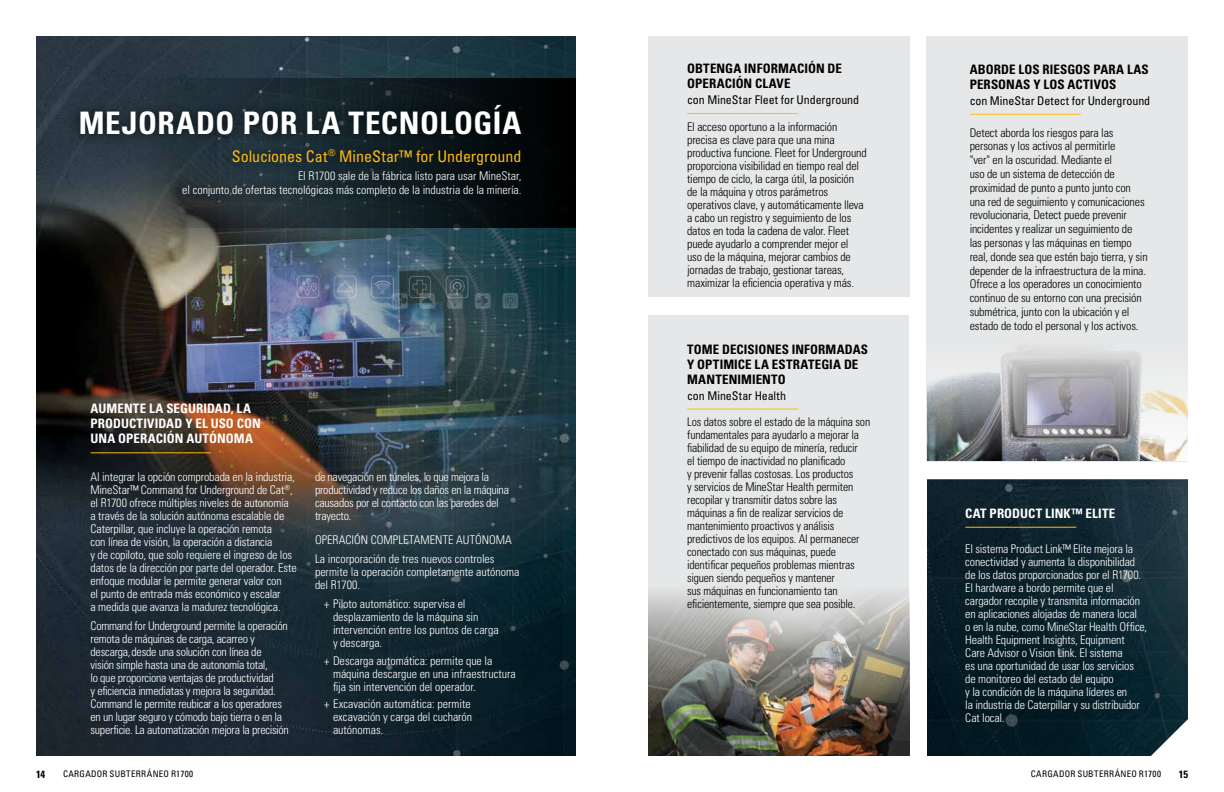
<style>
.page{position:relative;width:1224px;height:792px;background:#fff}
.page>*{position:absolute;margin:0;border:0;box-sizing:border-box;transform-origin:0 0}
.Copy{font:700 condensed 31px "Univers LT Std";letter-spacing:.02em;color:#fff}
.Copy-2{font:condensed 16px "Univers LT Std";color:#fdba12}
.Copy-3{font:700 condensed 13px/15px "Univers LT Std";letter-spacing:.005em;color:#000}
.Copy-4{font:700 condensed 13px/14.9px "Univers LT Std";letter-spacing:.005em;color:#fff}
.Copy-5{font:300 condensed 12px/13px "Univers LT Std";letter-spacing:-.015em;color:#fff}
.Copy-6{font:300 condensed 12px/13px "Univers LT Std";letter-spacing:-.01em;color:#000}
.Copy-7{font:condensed 12px "Univers LT Std";letter-spacing:-.005em;color:#000}
.Copy-8{font:300 condensed 12px "Univers LT Std";letter-spacing:.005em;color:#fff}
.t1{font:700 condensed 10.5px "Univers LT Std";color:#000}
.t2{font:condensed 9px "Univers LT Std";letter-spacing:.035em;color:#000}
.s1{font-style:inherit}
</style>
<div class="page">
<img style="left:927px;top:479px;width:261px;height:277px">
<div style="left:927px;top:36px;width:261px;height:425px;background:#e6e7e8"></div>
<img style="left:927px;top:348px;width:261px;height:112px">
<div style="left:648px;top:36px;width:261px;height:261px;background:#e6e7e8"></div>
<div style="left:648px;top:315px;width:261px;height:441px;background:#e6e7e8"></div>
<img style="left:648px;top:592px;width:261px;height:164px">
<svg style="left:708px;top:479px;width:174px;height:171px"></svg>
<img style="left:36px;top:36px;width:540px;height:720px">
<svg style="left:145px;top:78px;width:431px;height:150px;background:#131a1d"></svg>
<hr style="left:965px;top:527px;width:111px;height:1px;background:#fdba12">
<hr style="left:687px;top:113px;width:111px;height:1px;background:#fdba12">
<hr style="left:970px;top:114px;width:111px;height:1px;background:#fdba12">
<hr style="left:687px;top:409px;width:111px;height:1px;background:#fdba12">
<div style="left:68px;top:93px;width:465px;height:114px;background:#000;opacity:.75"></div>
<hr style="left:91px;top:452px;width:120px;height:1px;background:#fdba12">
<p class="Copy" style="left:79px;top:104px;width:444px">MEJORADO POR LA TECNOLOGÍA</p>
<p class="Copy-2" style="left:232px;top:146px;width:291px">Soluciones Cat<sup>®</sup> MineStar™ for Underground</p>
<p class="Copy-5" style="left:182px;top:169px;width:341px;line-height:13.8px;text-align:right">El R1700 sale de la fábrica listo para usar MineStar,<br>el conjunto de ofertas tecnológicas más completo de la industria de la minería.</p>
<p class="Copy-4" style="left:91px;top:401px;width:172px">AUMENTE LA SEGURIDAD, LA<br>PRODUCTIVIDAD Y EL USO CON<br>UNA OPERACIÓN AUTÓNOMA</p>
<p class="Copy-5" style="left:91px;top:470px;width:208px">Al integrar la opción comprobada en la industria, MineStar™ Command for Underground de Cat<sup>®</sup>, el R1700 ofrece múltiples niveles de autonomía a través de la solución autónoma escalable de Caterpillar, que incluye la operación remota<br>con línea de visión, la operación a distancia<br>y de copiloto, que solo requiere el ingreso de los datos de la dirección por parte del operador. Este enfoque modular le permite generar valor con<br>el punto de entrada más económico y escalar<br>a medida que avanza la madurez tecnológica.</p>
<p class="Copy-5" style="left:91px;top:619px;width:200px">Command for Underground permite la operación remota de máquinas de carga, acarreo y descarga,desde una solución con línea de<br>visión simple hasta una de autonomía total,<br>lo que proporciona ventajas de productividad<br>y eficiencia inmediatas y mejora la seguridad.<br>Command le permite reubicar a los operadores en un lugar seguro y cómodo bajo tierra o en la superficie. La automatización mejora la precisión</p>
<p class="Copy-5" style="left:315px;top:470px;width:196px">de navegación en túneles, lo que mejora la productividad y reduce los daños en la máquina causados por el contacto con las paredes del trayecto.</p>
<p class="Copy-8" style="left:315px;top:533px;width:198px">OPERACIÓN COMPLETAMENTE AUTÓNOMA</p>
<p class="Copy-5" style="left:315px;top:552px;width:206px">La incorporación de tres nuevos controles permite la operación completamente autónoma del R1700.</p>
<p class="Copy-5" style="left:333px;top:597px;width:167px;text-indent:-9px">+ Piloto automático: supervisa el desplazamiento de la máquina sin intervención entre los puntos de carga y descarga.</p>
<p class="Copy-5" style="left:333px;top:654px;width:184px;text-indent:-9px">+ Descarga automática: permite que la máquina descargue en una infraestructura fija sin intervención del operador.</p>
<p class="Copy-5" style="left:333px;top:697px;width:141px;text-indent:-9px">+ Excavación automática: permite excavación y carga del cucharón autónomas.</p>
<p class="Copy-3" style="left:687px;top:61px;width:156px">OBTENGA INFORMACIÓN DE<br>OPERACIÓN CLAVE</p>
<p class="Copy-7" style="left:687px;top:92px;width:174px">con MineStar Fleet for Underground</p>
<p class="Copy-6" style="left:687px;top:120px;width:181px">El acceso oportuno a la información precisa es clave para que una mina productiva funcione. Fleet for Underground proporciona visibilidad en tiempo real del tiempo de ciclo, la carga útil, la posición de la máquina y otros parámetros operativos clave, y automáticamente lleva a cabo un registro y seguimiento de los datos en toda la cadena de valor. Fleet puede ayudarlo a comprender mejor el<br>uso de la máquina, mejorar cambios de jornadas de trabajo, gestionar tareas, maximizar la eficiencia operativa y más.</p>
<p class="Copy-3" style="left:687px;top:342px;width:183px">TOME DECISIONES INFORMADAS<br>Y OPTIMICE LA ESTRATEGIA DE<br>MANTENIMIENTO</p>
<p class="Copy-7" style="left:687px;top:388px;width:100px">con MineStar Health</p>
<p class="Copy-6" style="left:687px;top:415px;width:185px">Los datos sobre el estado de la máquina son fundamentales para ayudarlo a mejorar la fiabilidad de su equipo de minería, reducir<br>el tiempo de inactividad no planificado<br>y prevenir fallas costosas. Los productos<br>y servicios de MineStar Health permiten recopilar y transmitir datos sobre las máquinas a fin de realizar servicios de mantenimiento proactivos y análisis predictivos de los equipos. Al permanecer conectado con sus máquinas, puede identificar pequeños problemas mientras siguen siendo pequeños y mantener<br>sus máquinas en funcionamiento tan eficientemente, siempre que sea posible.</p>
<p class="Copy-3" style="left:970px;top:62px;width:181px">ABORDE LOS RIESGOS PARA LAS<br>PERSONAS Y LOS ACTIVOS</p>
<p class="Copy-7" style="left:970px;top:93px;width:182px">con MineStar Detect for Underground</p>
<p class="Copy-6" style="left:970px;top:125px;width:179px;line-height:13.8px">Detect aborda los riesgos para las personas y los activos al permitirle<br>"ver" en la oscuridad. Mediante el<br>uso de un sistema de detección de proximidad de punto a punto junto con una red de seguimiento y comunicaciones revolucionaria, Detect puede prevenir incidentes y realizar un seguimiento de<br>las personas y las máquinas en tiempo real, donde sea que estén bajo tierra, y sin depender de la infraestructura de la mina.<br>Ofrece a los operadores un conocimiento continuo de su entorno con una precisión submétrica, junto con la ubicación y el estado de todo el personal y los activos.</p>
<p class="Copy-4" style="left:965px;top:506px;width:152px">CAT PRODUCT LINK™ ELITE</p>
<p class="Copy-5" style="left:965px;top:543px;width:183px">El sistema Product Link™ Elite mejora la conectividad y aumenta la disponibilidad de los datos proporcionados por el R1700.<br>El hardware a bordo permite que el cargador recopile y transmita información en aplicaciones alojadas de manera local<br>o en la nube, como MineStar Health Office, Health Equipment Insights, Equipment Care Advisor o Vision Link. El sistema<br>es una oportunidad de usar los servicios de monitoreo del estado del equipo<br>y la condición de la máquina líderes en<br>la industria de Caterpillar y su distribuidor Cat local.</p>
<p class="t1" style="left:36px;top:768px;width:11px">14</p>
<p class="t2" style="left:63px;top:768px;width:132px">CARGADOR SUBTERRÁNEO <span class="s1">R1700</span></p>
<p class="t2" style="left:1031px;top:768px;width:132px">CARGADOR SUBTERRÁNEO <span class="s1">R1700</span></p>
<p class="t1" style="left:1179px;top:768px;width:11px">15</p>
</div>
